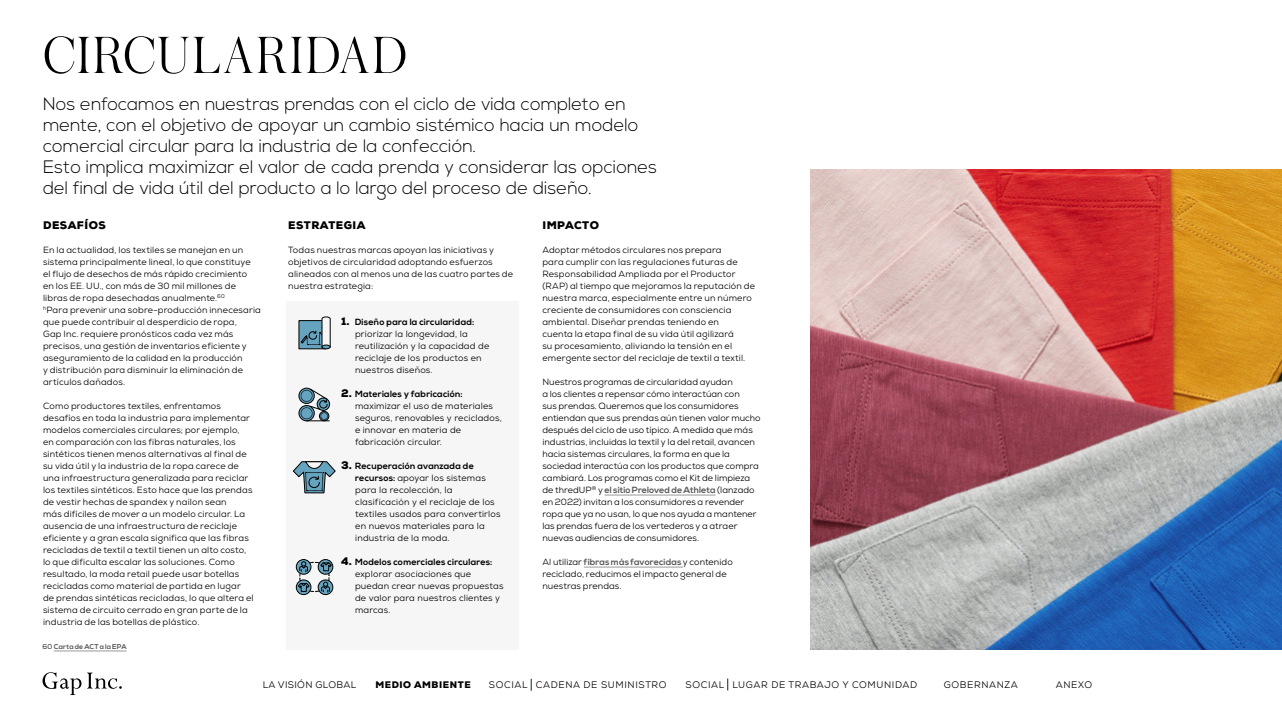
<style>
.page{position:relative;width:1282px;height:721px;background:#fff}
.page>*{position:absolute;margin:0;border:0;box-sizing:border-box;transform-origin:0 0}
.t1{font:300 55px "Austin";letter-spacing:.03em;color:#000}
.t2{font:300 18px/21px "Nexa";color:#000}
.t3{font:900 11px "Nexa";letter-spacing:.045em;color:#000}
.t4{font:9.5px "Nexa";letter-spacing:.065em;color:#000}
.t5{font:9.5px "Nexa";letter-spacing:.035em;color:#000}
.t6{font:900 9.5px "Nexa";letter-spacing:.06em;color:#000}
.t7{font:9px/12px "Nexa";letter-spacing:.015em;color:#000}
.t8{font:700 7px "Nexa";letter-spacing:.025em;color:#595959}
.s1{font-weight:400;color:#000}
.s2{font-weight:900;font-size:11px}
.s3{font-weight:700}
.s4{font-weight:700;color:#595959}
</style>
<div class="page">
<div style="left:287px;top:301px;width:232px;height:348px;background:#f6f6f6"></div>
<hr style="left:604px;top:495px;width:111px;height:1px;background:#999">
<hr style="left:584px;top:567px;width:99px;height:1px;background:#999">
<hr style="left:54px;top:651px;width:73px;height:1px;background:#999">
<img style="left:810px;top:169px;width:471px;height:480px">
<div style="left:299px;top:388px;width:15px;height:15px;border:1px solid #000;border-radius:50%"></div>
<div style="left:299px;top:405px;width:15px;height:16px;border:1px solid #000;border-radius:50%"></div>
<svg style="left:300px;top:389px;width:30px;height:32px"></svg>
<svg style="left:296px;top:559px;width:37px;height:36px"></svg>
<svg style="left:298px;top:316px;width:32px;height:33px"></svg>
<svg style="left:293px;top:461px;width:42px;height:32px"></svg>
<svg style="left:531px;top:679px;width:1px;height:12px"></svg>
<svg style="left:727px;top:678px;width:1px;height:12px"></svg>
<svg style="left:43px;top:672px;width:38px;height:23px"></svg>
<svg style="left:87px;top:672px;width:35px;height:17px"></svg>
<h1 class="t1" style="left:43px;top:19px;width:366px">CIRCULARIDAD</h1>
<p class="t2" style="left:43px;top:94px;width:615px">Nos enfocamos en nuestras prendas con el ciclo de vida completo en mente, con el objetivo de apoyar un cambio sistémico hacia un modelo comercial circular para la industria de la confección.<br>Esto implica maximizar el valor de cada prenda y considerar las opciones del final de vida útil del producto a lo largo del proceso de diseño.</p>
<p class="t3" style="left:43px;top:218px;width:64px">DESAFÍOS</p>
<p class="t7" style="left:43px;top:244px;width:219px">En la actualidad, los textiles se manejan en un sistema principalmente lineal, lo que constituye<br>el flujo de desechos de más rápido crecimiento<br>en los EE. UU., con más de 30 mil millones de libras de ropa desechadas anualmente.<sup>60<br>h</sup>Para prevenir una sobre-producción innecesaria que puede contribuir al desperdicio de ropa,<br>Gap Inc. requiere pronósticos cada vez más precisos, una gestión de inventarios eficiente y aseguramiento de la calidad en la producción<br>y distribución para disminuir la eliminación de artículos dañados.</p>
<p class="t7" style="left:43px;top:400px;width:212px">Como productores textiles, enfrentamos desafíos en toda la industria para implementar modelos comerciales circulares; por ejemplo,<br>en comparación con las fibras naturales, los sintéticos tienen menos alternativas al final de su vida útil y la industria de la ropa carece de una infraestructura generalizada para reciclar los textiles sintéticos. Esto hace que las prendas de vestir hechas de spandex y nailon sean<br>más difíciles de mover a un modelo circular. La ausencia de una infraestructura de reciclaje eficiente y a gran escala significa que las fibras recicladas de textil a textil tienen un alto costo, lo que dificulta escalar las soluciones. Como resultado, la moda retail puede usar botellas recicladas como material de partida en lugar de prendas sintéticas recicladas, lo que altera el sistema de circuito cerrado en gran parte de la industria de las botellas de plástico.</p>
<p class="t8" style="left:43px;top:642px;width:86px"><span class="s1">60</span> Carta de ACT a la EPA</p>
<p class="t3" style="left:288px;top:218px;width:79px">ESTRATEGIA</p>
<p class="t7" style="left:288px;top:244px;width:226px">Todas nuestras marcas apoyan las iniciativas y objetivos de circularidad adoptando esfuerzos alineados con al menos una de las cuatro partes de nuestra estrategia:</p>
<p class="t7" style="left:355px;top:316px;width:136px;text-indent:-14px"><span class="s2">1.</span> <span class="s3">Diseño para la circularidad: </span>priorizar la longevidad, la reutilización y la capacidad de reciclaje de los productos en nuestros diseños.</p>
<p class="t7" style="left:355px;top:388px;width:148px;text-indent:-14px"><span class="s2">2.</span> <span class="s3">Materiales y fabricación: </span>maximizar el uso de materiales seguros, renovables y reciclados, e innovar en materia de fabricación circular.</p>
<p class="t7" style="left:355px;top:460px;width:147px;text-indent:-14px"><span class="s2">3.</span> <span class="s3">Recuperación avanzada de recursos:</span> apoyar los sistemas para la recolección, la clasificación y el reciclaje de los textiles usados para convertirlos en nuevos materiales para la industria de la moda.</p>
<p class="t7" style="left:355px;top:556px;width:150px;text-indent:-14px"><span class="s2">4.</span> <span class="s3">Modelos comerciales circulares: </span>explorar asociaciones que puedan crear nuevas propuestas de valor para nuestros clientes y marcas.</p>
<p class="t3" style="left:542px;top:218px;width:58px">IMPACTO</p>
<p class="t7" style="left:542px;top:244px;width:214px">Adoptar métodos circulares nos prepara<br>para cumplir con las regulaciones futuras de Responsabilidad Ampliada por el Productor (RAP) al tiempo que mejoramos la reputación de nuestra marca, especialmente entre un número creciente de consumidores con consciencia ambiental. Diseñar prendas teniendo en<br>cuenta la etapa final de su vida útil agilizará<br>su procesamiento, aliviando la tensión en el emergente sector del reciclaje de textil a textil.</p>
<p class="t7" style="left:542px;top:376px;width:220px">Nuestros programas de circularidad ayudan<br>a los clientes a repensar cómo interactúan con<br>sus prendas. Queremos que los consumidores entiendan que sus prendas aún tienen valor mucho después del ciclo de uso típico. A medida que más industrias, incluidas la textil y la del retail, avancen hacia sistemas circulares, la forma en que la sociedad interactúa con los productos que compra cambiará. Los programas como el Kit de limpieza de thredUP<sup>®</sup> y <span class="s4">el sitio Preloved de Athleta</span> (lanzado en 2022) invitan a los consumidores a revender ropa que ya no usan, lo que nos ayuda a mantener las prendas fuera de los vertederos y a atraer nuevas audiencias de consumidores.</p>
<p class="t7" style="left:542px;top:556px;width:192px">Al utilizar <span class="s4">fibras más favorecidas</span> y contenido reciclado, reducimos el impacto general de nuestras prendas.</p>
<p class="t5" style="left:263px;top:678px;width:95px">LA VISIÓN GLOBAL</p>
<p class="t6" style="left:375px;top:678px;width:97px">MEDIO AMBIENTE</p>
<p class="t4" style="left:489px;top:679px;width:179px">SOCIAL CADENA DE SUMINISTRO</p>
<p class="t4" style="left:685px;top:678px;width:233px">SOCIAL LUGAR DE TRABAJO Y COMUNIDAD</p>
<p class="t4" style="left:943px;top:678px;width:76px">GOBERNANZA</p>
<p class="t4" style="left:1055px;top:678px;width:38px">ANEXO</p>
</div>
